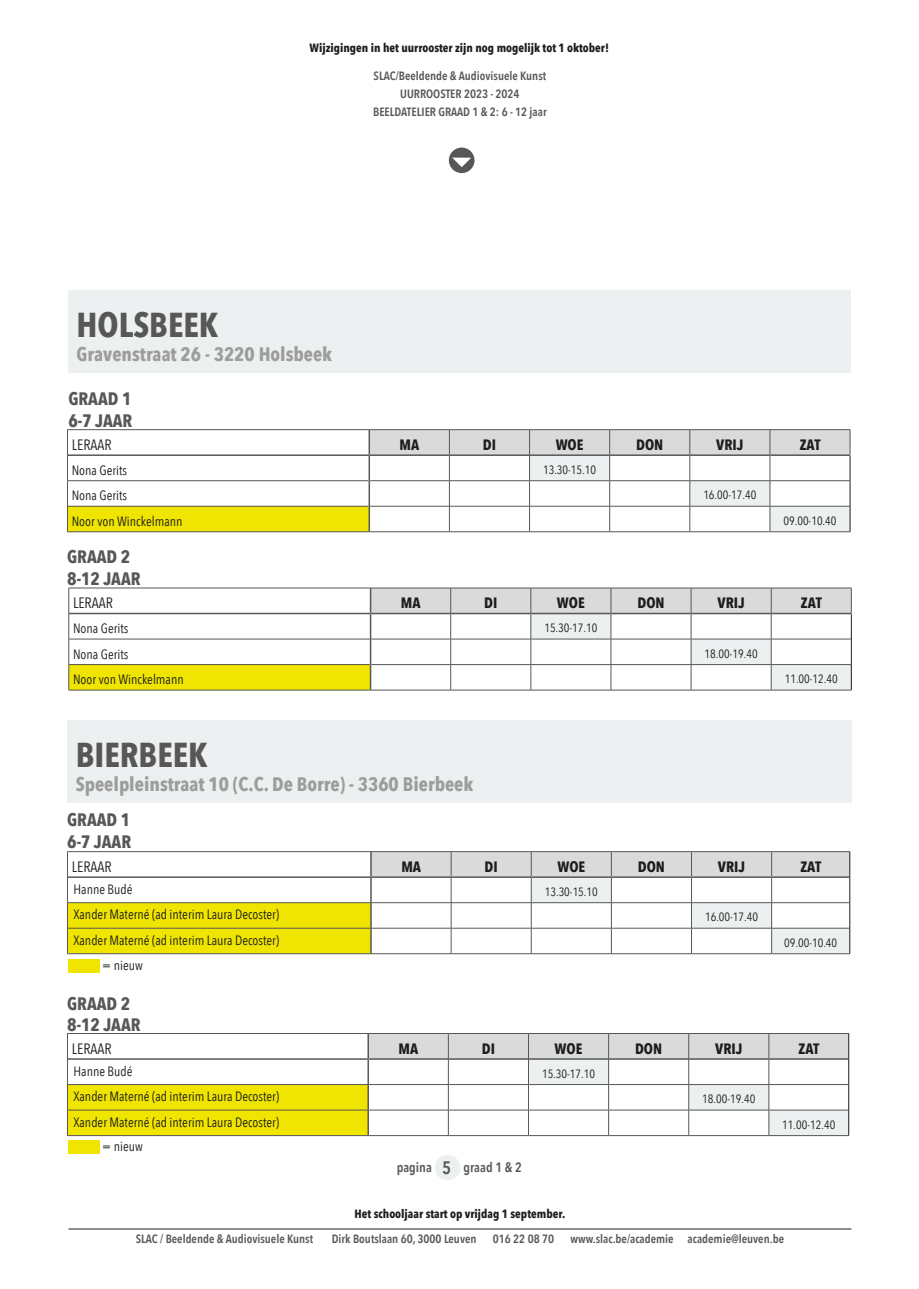
<style>
.page{position:relative;width:919px;height:1289px;background:#fff}
.page>*{position:absolute;margin:0;border:0;box-sizing:border-box;transform-origin:0 0}
.titel_klas{font:700 34.5px "Avenir Next Condensed";color:#575756}
.titel_klas-2{font:700 19.5px "Avenir Next Condensed";color:#9d9d9d}
.titel_klas-3{font:700 18px "Avenir Next Condensed";color:#575756}
.Haupttext{font:600 18px "Avenir Next Condensed";color:#575756}
.t1{font:700 15px "Avenir Next Condensed";color:#1d1d1b}
.t2{font:15px "Avenir Next Condensed";color:#1d1d1b}
.Haupttext-2{font:13.5px "Avenir Next Condensed";color:#1d1d1b}
.Haupttext-3{font:600 13.5px "Avenir Next Condensed";color:#575756}
.titel_klas-4{font:600 12px "Avenir Next Condensed";color:#575756}
.t3{font:12px "Avenir Next Condensed";color:#1d1d1b}
.t4{font:700 12px "Avenir Next Condensed";color:#1d1d1b}
</style>
<div class="page">
<div style="left:68px;top:290px;width:782px;height:83px;background:#ecf0f1"></div>
<hr style="left:67px;top:953px;width:304px;height:1px;background:#575756">
<hr style="left:771px;top:953px;width:79px;height:1px;background:#575756">
<hr style="left:371px;top:953px;width:80px;height:1px;background:#575756">
<hr style="left:451px;top:953px;width:80px;height:1px;background:#575756">
<hr style="left:531px;top:953px;width:80px;height:1px;background:#575756">
<hr style="left:611px;top:953px;width:80px;height:1px;background:#575756">
<hr style="left:691px;top:953px;width:80px;height:1px;background:#575756">
<svg style="left:67px;top:851px;width:783px;height:102px"></svg>
<hr style="left:67px;top:902px;width:304px;height:1px;background:#575756">
<hr style="left:67px;top:927px;width:304px;height:1px;background:#575756">
<hr style="left:67px;top:1135px;width:301px;height:1px;background:#575756">
<hr style="left:768px;top:1135px;width:80px;height:1px;background:#575756">
<hr style="left:368px;top:1135px;width:80px;height:1px;background:#575756">
<hr style="left:448px;top:1135px;width:80px;height:1px;background:#575756">
<hr style="left:528px;top:1135px;width:80px;height:1px;background:#575756">
<hr style="left:608px;top:1135px;width:80px;height:1px;background:#575756">
<hr style="left:688px;top:1135px;width:80px;height:1px;background:#575756">
<svg style="left:67px;top:1033px;width:782px;height:102px"></svg>
<hr style="left:67px;top:1084px;width:301px;height:1px;background:#575756">
<hr style="left:67px;top:1109px;width:301px;height:1px;background:#575756">
<div style="left:67px;top:506px;width:302px;height:26px;background:#f0e500"></div>
<hr style="left:68px;top:454px;width:301px;height:2px;background:#575756">
<hr style="left:67px;top:480px;width:301px;height:1px;background:#575756">
<hr style="left:67px;top:506px;width:301px;height:1px;background:#575756">
<hr style="left:67px;top:531px;width:302px;height:1px;background:#575756">
<hr style="left:67px;top:429px;width:302px;height:1px;background:#575756">
<hr style="left:368px;top:430px;width:2px;height:24px;background:#575756">
<hr style="left:368px;top:456px;width:2px;height:24px;background:#575756">
<hr style="left:368px;top:480px;width:2px;height:26px;background:#575756">
<hr style="left:368px;top:506px;width:2px;height:25px;background:#575756">
<svg style="left:67px;top:430px;width:1px;height:101px"></svg>
<svg style="left:369px;top:429px;width:481px;height:103px"></svg>
<div style="left:69px;top:664px;width:301px;height:26px;background:#f0e500"></div>
<hr style="left:69px;top:612px;width:301px;height:2px;background:#575756">
<hr style="left:68px;top:638px;width:302px;height:1px;background:#575756">
<hr style="left:68px;top:664px;width:302px;height:1px;background:#575756">
<hr style="left:68px;top:689px;width:302px;height:1px;background:#575756">
<hr style="left:68px;top:587px;width:302px;height:1px;background:#575756">
<hr style="left:370px;top:587px;width:80px;height:1px;background:#575756">
<hr style="left:450px;top:587px;width:81px;height:1px;background:#575756">
<hr style="left:531px;top:587px;width:80px;height:1px;background:#575756">
<hr style="left:611px;top:587px;width:80px;height:1px;background:#575756">
<hr style="left:691px;top:587px;width:80px;height:1px;background:#575756">
<hr style="left:771px;top:587px;width:80px;height:1px;background:#575756">
<svg style="left:68px;top:588px;width:1px;height:101px"></svg>
<svg style="left:370px;top:588px;width:482px;height:102px"></svg>
<div style="left:67px;top:720px;width:784px;height:83px;background:#ecf0f1"></div>
<div style="left:449px;top:147px;width:25px;height:26px;background:#575756;border-radius:50%"></div>
<svg style="left:452px;top:158px;width:19px;height:9px"></svg>
<hr style="left:68px;top:1228px;width:783px;height:1px;background:#1d1d1b">
<div style="left:434px;top:1154px;width:26px;height:26px;background:#ecf0f1;border-radius:50%"></div>
<div style="left:68px;top:959px;width:32px;height:13px;background:#f0e500"></div>
<div style="left:68px;top:1140px;width:32px;height:13px;background:#f0e500"></div>
<p class="t4" style="left:309px;top:40px;width:301px">Wijzigingen in het uurrooster zijn nog mogelijk tot 1 oktober!</p>
<p class="titel_klas-4" style="left:373px;top:65px;width:174px">SLAC/Beeldende &amp; Audiovisuele Kunst</p>
<p class="titel_klas-4" style="left:400px;top:83px;width:121px">UURROOSTER 2023 - 2024</p>
<p class="titel_klas-4" style="left:373px;top:101px;width:175px">BEELDATELIER GRAAD 1 &amp; 2: 6 - 12 jaar</p>
<p class="titel_klas" style="left:77px;top:304px;width:143px">HOLSBEEK</p>
<p class="titel_klas-2" style="left:77px;top:342px;width:257px">Gravenstraat 26 - 3220 Holsbeek</p>
<p class="titel_klas-3" style="left:68px;top:388px;width:65px">GRAAD 1</p>
<p class="titel_klas-3" style="left:68px;top:409px;width:65px">6-7 JAAR</p>
<p class="t2" style="left:72px;top:432px;width:41px">LERAAR</p>
<p class="t1" style="left:399px;top:435px;width:21px">MA</p>
<p class="t1" style="left:483px;top:435px;width:15px">DI</p>
<p class="t1" style="left:555px;top:435px;width:29px">WOE</p>
<p class="t1" style="left:636px;top:435px;width:29px">DON</p>
<p class="t1" style="left:716px;top:435px;width:29px">VRIJ</p>
<p class="t1" style="left:799px;top:435px;width:22px">ZAT</p>
<p class="Haupttext-2" style="left:72px;top:458px;width:57px">Nona Gerits</p>
<p class="t3" style="left:543px;top:459px;width:55px">13.30-15.10</p>
<p class="Haupttext-2" style="left:72px;top:484px;width:57px">Nona Gerits</p>
<p class="t3" style="left:703px;top:485px;width:55px">16.00-17.40</p>
<p class="Haupttext-2" style="left:72px;top:509px;width:112px">Noor von Winckelmann</p>
<p class="t3" style="left:783px;top:510px;width:55px">09.00-10.40</p>
<p class="titel_klas-3" style="left:67px;top:545px;width:65px">GRAAD 2</p>
<p class="titel_klas-3" style="left:67px;top:567px;width:75px">8-12 JAAR</p>
<p class="t2" style="left:73px;top:590px;width:41px">LERAAR</p>
<p class="t1" style="left:401px;top:594px;width:21px">MA</p>
<p class="t1" style="left:484px;top:594px;width:15px">DI</p>
<p class="t1" style="left:557px;top:594px;width:29px">WOE</p>
<p class="t1" style="left:637px;top:594px;width:29px">DON</p>
<p class="t1" style="left:717px;top:594px;width:29px">VRIJ</p>
<p class="t1" style="left:800px;top:594px;width:22px">ZAT</p>
<p class="Haupttext-2" style="left:73px;top:616px;width:57px">Nona Gerits</p>
<p class="t3" style="left:544px;top:618px;width:55px">15.30-17.10</p>
<p class="Haupttext-2" style="left:73px;top:642px;width:57px">Nona Gerits</p>
<p class="t3" style="left:704px;top:643px;width:55px">18.00-19.40</p>
<p class="Haupttext-2" style="left:73px;top:667px;width:112px">Noor von Winckelmann</p>
<p class="t3" style="left:784px;top:669px;width:55px">11.00-12.40</p>
<p class="titel_klas" style="left:76px;top:734px;width:134px">BIERBEEK</p>
<p class="titel_klas-2" style="left:76px;top:772px;width:399px">Speelpleinstraat 10 (C.C. De Borre) - 3360 Bierbeek</p>
<p class="titel_klas-3" style="left:67px;top:809px;width:65px">GRAAD 1</p>
<p class="titel_klas-3" style="left:67px;top:830px;width:65px">6-7 JAAR</p>
<p class="t2" style="left:72px;top:853px;width:41px">LERAAR</p>
<p class="t1" style="left:401px;top:857px;width:21px">MA</p>
<p class="t1" style="left:484px;top:857px;width:15px">DI</p>
<p class="t1" style="left:557px;top:857px;width:29px">WOE</p>
<p class="t1" style="left:638px;top:857px;width:29px">DON</p>
<p class="t1" style="left:717px;top:857px;width:29px">VRIJ</p>
<p class="t1" style="left:800px;top:857px;width:22px">ZAT</p>
<p class="Haupttext-2" style="left:73px;top:877px;width:60px">Hanne Budé</p>
<p class="t3" style="left:544px;top:881px;width:55px">13.30-15.10</p>
<p class="Haupttext-2" style="left:73px;top:903px;width:207px">Xander Materné (ad interim Laura Decoster)</p>
<p class="t3" style="left:705px;top:907px;width:55px">16.00-17.40</p>
<p class="Haupttext-2" style="left:73px;top:928px;width:207px">Xander Materné (ad interim Laura Decoster)</p>
<p class="t3" style="left:784px;top:932px;width:55px">09.00-10.40</p>
<p class="Haupttext-2" style="left:102px;top:953px;width:42px">= nieuw</p>
<p class="titel_klas-3" style="left:67px;top:992px;width:65px">GRAAD 2</p>
<p class="titel_klas-3" style="left:67px;top:1013px;width:75px">8-12 JAAR</p>
<p class="t2" style="left:72px;top:1035px;width:41px">LERAAR</p>
<p class="t1" style="left:398px;top:1039px;width:21px">MA</p>
<p class="t1" style="left:482px;top:1039px;width:15px">DI</p>
<p class="t1" style="left:554px;top:1039px;width:29px">WOE</p>
<p class="t1" style="left:635px;top:1039px;width:29px">DON</p>
<p class="t1" style="left:715px;top:1039px;width:29px">VRIJ</p>
<p class="t1" style="left:798px;top:1039px;width:22px">ZAT</p>
<p class="Haupttext-2" style="left:73px;top:1059px;width:60px">Hanne Budé</p>
<p class="t3" style="left:542px;top:1063px;width:55px">15.30-17.10</p>
<p class="Haupttext-2" style="left:73px;top:1084px;width:207px">Xander Materné (ad interim Laura Decoster)</p>
<p class="t3" style="left:702px;top:1088px;width:55px">18.00-19.40</p>
<p class="Haupttext-2" style="left:73px;top:1110px;width:207px">Xander Materné (ad interim Laura Decoster)</p>
<p class="t3" style="left:782px;top:1114px;width:55px">11.00-12.40</p>
<p class="Haupttext-2" style="left:102px;top:1134px;width:42px">= nieuw</p>
<p class="Haupttext-3" style="left:396px;top:1155px;width:37px">pagina</p>
<p class="Haupttext" style="left:442px;top:1152px;width:10px">5</p>
<p class="Haupttext-3" style="left:463px;top:1155px;width:60px">graad 1 &amp; 2</p>
<p class="t4" style="left:354px;top:1206px;width:212px">Het schooljaar start op vrijdag 1 september.</p>
<p class="titel_klas-4" style="left:136px;top:1228px;width:179px">SLAC / Beeldende &amp; Audiovisuele Kunst</p>
<p class="titel_klas-4" style="left:332px;top:1228px;width:146px">Dirk Boutslaan 60, 3000 Leuven</p>
<p class="titel_klas-4" style="left:493px;top:1228px;width:63px">016 22 08 70</p>
<p class="titel_klas-4" style="left:570px;top:1228px;width:215px">www.slac.be/academie academie@leuven.be</p>
</div>
